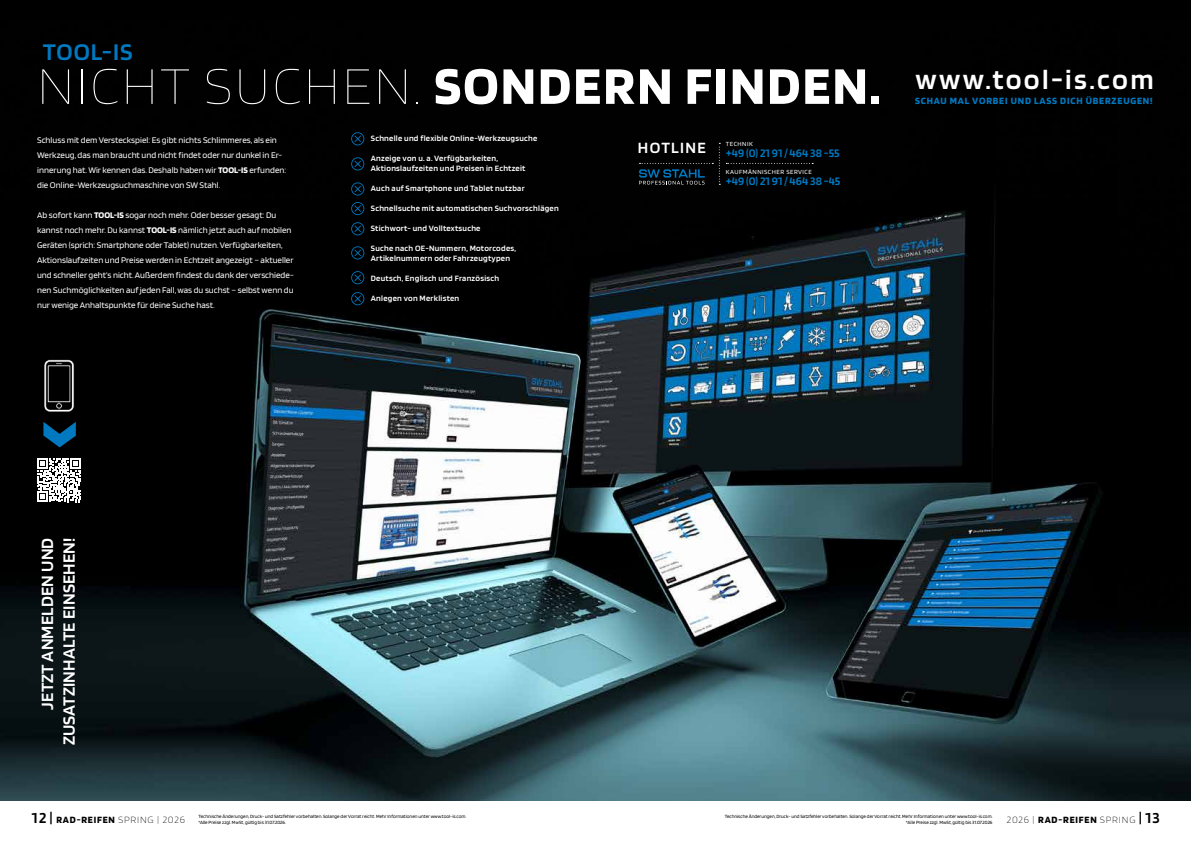
<style>
.page{position:relative;width:1191px;height:842px;background:#fff}
.page>*{position:absolute;margin:0;border:0;box-sizing:border-box;transform-origin:0 0}
.t1{font:700 55px "Blinker";letter-spacing:.04em;color:#fff}
.t2{font:600 29.3px "Blinker";letter-spacing:.08em;color:#fff}
.t3{font:600 25px "Blinker";letter-spacing:.04em;color:#0079c1}
.t4{font:600 18px/21.6px "Blinker";letter-spacing:.01em;color:#fff;text-align:right}
.t5{font:600 16.4px "Blinker";letter-spacing:.08em;color:#fff}
.t6{font:600 12px "Blinker";color:#0079c1}
.t7{font:300 10px "Blinker";letter-spacing:.08em;color:#000}
.t8{font:700 10px "Blinker";letter-spacing:.08em;color:#0079c1}
.t9{font:9px/15px "Blinker";color:#fff}
.t10{font:600 8.5px/10px "Blinker";letter-spacing:.03em;color:#fff}
.t11{font:6.6px "Blinker";letter-spacing:.075em;color:#fff}
.t12{font:5px/6px "Blinker";color:#000}
.s1{font-weight:100}
.s2{font-weight:700}
.s3{font-weight:600;font-size:16px}
</style>
<div class="page">
<div style="left:0;top:0;width:1191px;height:800px;background:#000"></div>
<img style="left:0;top:137px;width:1191px;height:663px">
<svg style="left:719px;top:143px;width:1px;height:42px"></svg>
<svg style="left:726px;top:163px;width:87px;height:1px"></svg>
<svg style="left:639px;top:163px;width:74px;height:21px"></svg>
<svg style="left:351px;top:132px;width:13px;height:13px"></svg>
<svg style="left:351px;top:157px;width:13px;height:13px"></svg>
<svg style="left:351px;top:182px;width:13px;height:14px"></svg>
<svg style="left:351px;top:202px;width:13px;height:13px"></svg>
<svg style="left:351px;top:222px;width:13px;height:13px"></svg>
<svg style="left:351px;top:246px;width:13px;height:13px"></svg>
<svg style="left:351px;top:271px;width:13px;height:13px"></svg>
<svg style="left:351px;top:292px;width:13px;height:13px"></svg>
<svg style="left:37px;top:458px;width:44px;height:44px"></svg>
<img style="left:38px;top:356px;width:43px;height:59px">
<svg style="left:43px;top:422px;width:33px;height:25px"></svg>
<h3 class="t3" style="left:43px;top:39px;width:91px">TOOL-IS</h3>
<h1 class="t1" style="left:37px;top:58px;width:845px"><span class="s1">NICHT SUCHEN.</span> SONDERN FINDEN.</h1>
<p class="t9" style="left:37px;top:133px;width:250px">Schluss mit dem Versteckspiel: Es gibt nichts Schlimmeres, als ein Werkzeug, das man braucht und nicht findet oder nur dunkel in Er&shy;innerung hat. Wir kennen das. Deshalb haben wir <span class="s2">TOOL-IS</span> erfunden: die Online-Werkzeugsuchmaschine von SW Stahl.</p>
<p class="t9" style="left:37px;top:208px;width:258px">Ab sofort kann <span class="s2">TOOL-IS</span> sogar noch mehr. Oder besser gesagt: Du kannst noch mehr. Du kannst <span class="s2">TOOL-IS</span> nämlich jetzt auch auf mobilen Geräten (sprich: Smartphone oder Tablet) nutzen. Verfügbarkeiten, Aktionslaufzeiten und Preise werden in Echtzeit angezeigt – aktueller und schneller geht’s nicht. Außerdem findest du dank der verschiede&shy;nen Suchmöglichkeiten auf jeden Fall, was du suchst – selbst wenn du nur wenige Anhaltspunkte für deine Suche hast.</p>
<p class="t10" style="left:371px;top:134px;width:168px">Schnelle und flexible Online-Werkzeugsuche</p>
<p class="t10" style="left:371px;top:154px;width:156px">Anzeige von u. a. Verfügbarkeiten,<br>Aktionslaufzeiten und Preisen in Echtzeit</p>
<p class="t10" style="left:371px;top:184px;width:155px">Auch auf Smartphone und Tablet nutzbar</p>
<p class="t10" style="left:371px;top:204px;width:189px">Schnellsuche mit automatischen Suchvorschlägen</p>
<p class="t10" style="left:371px;top:224px;width:111px">Stichwort- und Volltextsuche</p>
<p class="t10" style="left:371px;top:244px;width:147px">Suche nach OE-Nummern, Motorcodes,<br>Artikelnummern oder Fahrzeugtypen</p>
<p class="t10" style="left:371px;top:274px;width:130px">Deutsch, Englisch und Französisch</p>
<p class="t10" style="left:371px;top:294px;width:90px">Anlegen von Merklisten</p>
<h3 class="t5" style="left:638px;top:139px;width:69px">HOTLINE</h3>
<p class="t11" style="left:726px;top:141px;width:28px">TECHNIK</p>
<h3 class="t6" style="left:726px;top:147px;width:115px">+49 (0) 21 91 / 464 38 -55</h3>
<p class="t11" style="left:726px;top:168px;width:88px">KAUFMÄNNISCHER SERVICE</p>
<h3 class="t6" style="left:726px;top:174px;width:116px">+49 (0) 21 91 / 464 38 -45</h3>
<h2 class="t2" style="left:915px;top:64px;width:240px">www.tool-is.com</h2>
<p class="t8" style="left:915px;top:95px;width:239px">SCHAU MAL VORBEI UND LASS DICH ÜBERZEUGEN!</p>
<h3 class="t4" style="left:37px;top:745px;width:209px;rotate:-90deg">JETZT ANMELDEN UND<br>ZUSATZINHALTE EINSEHEN!</h3>
<p class="t7" style="left:32px;top:815px;width:155px"><span class="s3">12 |</span> <span class="s2">RAD-REIFEN</span> SPRING | 2026</p>
<p class="t12" style="left:906px;top:819px;width:88px">*Alle Preise zzgl. MwSt, gültig bis 31.07.2026</p>
<p class="t12" style="left:725px;top:813px;width:269px">Technische Änderungen, Druck- und Satzfehler vorbehalten. Solange der Vorrat reicht. Mehr Informationen unter www.tool-is.com.</p>
<p class="t12" style="left:198px;top:813px;width:269px">Technische Änderungen, Druck- und Satzfehler vorbehalten. Solange der Vorrat reicht. Mehr Informationen unter www.tool-is.com. *Alle Preise zzgl. MwSt, gültig bis 31.07.2026.</p>
<p class="t7" style="left:1006px;top:815px;width:154px">2026 | <span class="s2">RAD-REIFEN</span> SPRING <span class="s3">| 13</span></p>
</div>
